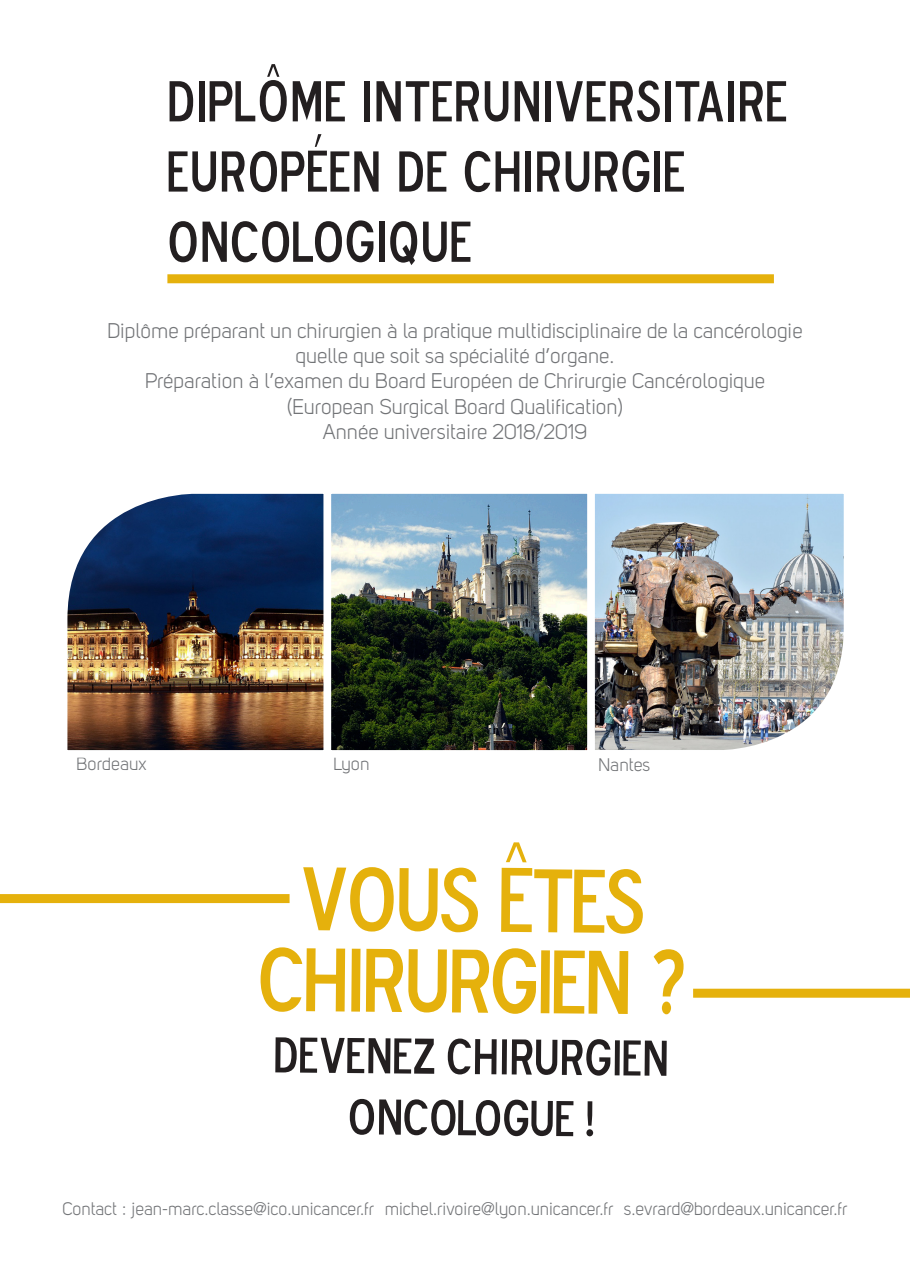
<style>
.page{position:relative;width:910px;height:1280px;background:#fff}
.page>*{position:absolute;margin:0;border:0;box-sizing:border-box;transform-origin:0 0}
.t1{font:91.5px "Blue Highway D Type";letter-spacing:-.01em;color:#e5b10c}
.t2{font:58.5px/70.2px "Blue Highway D Type";letter-spacing:.04em;color:#231f20}
.t3{font:51px/61.2px "Blue Highway D Type";letter-spacing:-.01em;color:#231f20;text-align:center}
.t4{font:21px "Kiye Sans";color:#727477}
.t5{font:18px "Kiye Sans";color:#727477}
</style>
<div class="page">
<div style="left:693px;top:989px;width:217px;height:9px;background:#e5b10c"></div>
<div style="left:167px;top:274px;width:607px;height:9px;background:#e5b10c"></div>
<img style="left:67px;top:493px;width:257px;height:258px">
<img style="left:333px;top:495px;width:251px;height:253px">
<div style="left:324px;top:486px;width:271px;height:271px;border:8px solid #fff"></div>
<img style="left:584px;top:486px;width:260px;height:271px">
<div style="left:0;top:894px;width:290px;height:9px;background:#e5b10c"></div>
<p class="t2" style="left:167px;top:64px;width:620px">DIPLÔME INTERUNIVERSITAIRE<br>EUROPÉEN DE CHIRURGIE<br>ONCOLOGIQUE</p>
<p class="t4" style="left:107px;top:319px;width:697px">Diplôme préparant un chirurgien à la pratique multidisciplinaire de la cancérologie</p>
<p class="t4" style="left:296px;top:344px;width:320px">quelle que soit sa spécialité d’organe.</p>
<p class="t4" style="left:145px;top:369px;width:622px">Préparation à l’examen du Board Européen de Chrirurgie Cancérologique</p>
<p class="t4" style="left:287px;top:394px;width:338px">(European Surgical Board Qualification)</p>
<p class="t4" style="left:323px;top:419px;width:266px">Année universitaire 2018/2019</p>
<p class="t5" style="left:76px;top:753px;width:72px">Bordeaux</p>
<p class="t5" style="left:333px;top:753px;width:38px">Lyon</p>
<p class="t5" style="left:598px;top:754px;width:54px">Nantes</p>
<p class="t1" style="left:300px;top:842px;width:346px">VOUS ÊTES</p>
<p class="t1" style="left:258px;top:922px;width:428px">CHIRURGIEN ?</p>
<p class="t3" style="left:273px;top:1024px;width:396px">DEVENEZ CHIRURGIEN<br>ONCOLOGUE !</p>
<p class="t5" style="left:63px;top:1198px;width:786px">Contact : jean-marc.classe@ico.unicancer.fr michel.rivoire@lyon.unicancer.fr s.evrard@bordeaux.unicancer.fr</p>
</div>
